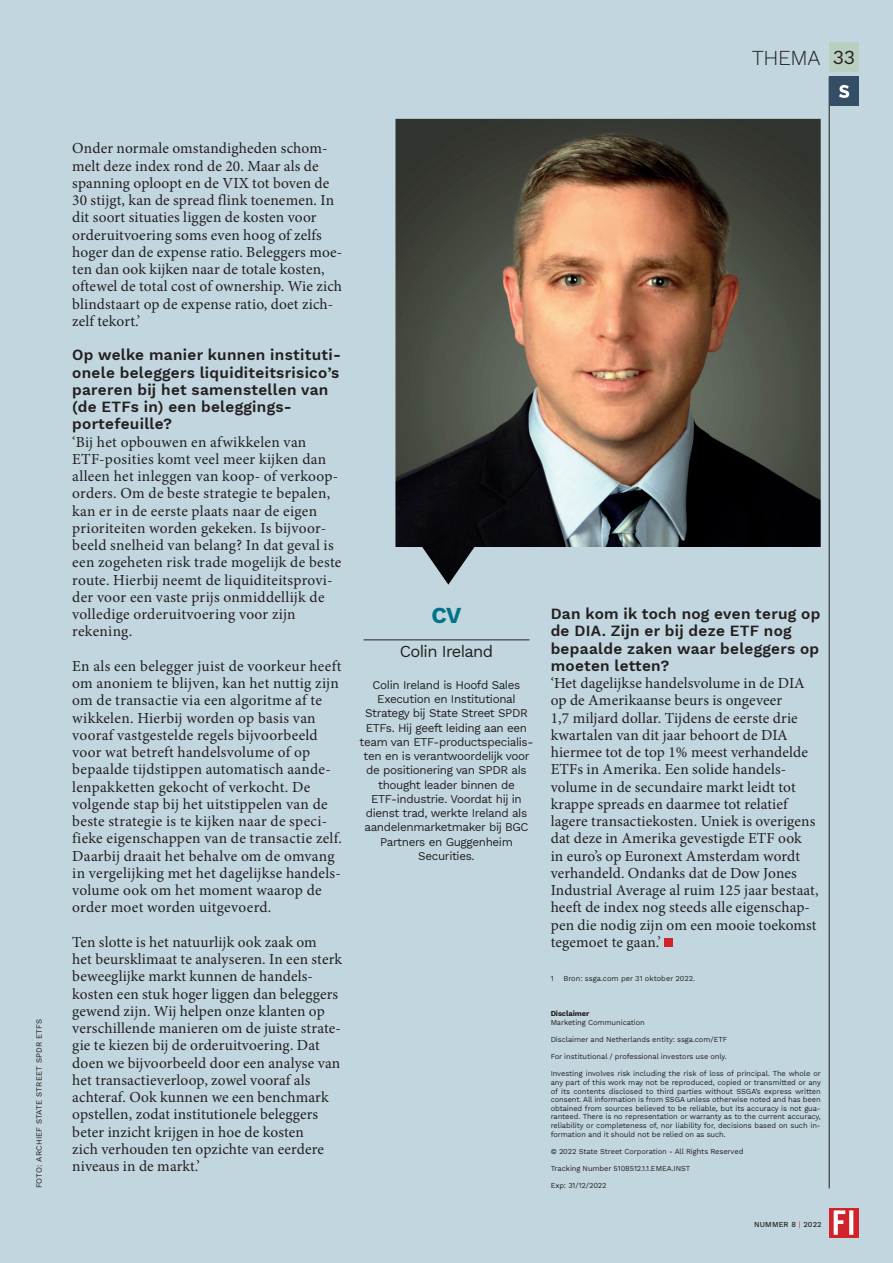
<style>
.page{position:relative;width:893px;height:1263px;background:#c2d6df}
.page>*{position:absolute;margin:0;border:0;box-sizing:border-box;transform-origin:0 0}
.t1{font:700 22.5px "Work Sans";color:#007487}
.t2{font:300 21px "Work Sans";letter-spacing:-.015em;color:#231f20}
.t3{font:16.5px "Work Sans";letter-spacing:-.04em;color:#231f20}
.t4{font:15.3px/17.2px "Minion Pro";letter-spacing:.01em;color:#231f20}
.t5{font:600 15.3px/17.2px "Work Sans";letter-spacing:.02em;color:#231f20}
.t6{font:11.7px/14.2px "Work Sans";letter-spacing:-.03em;color:#231f20;text-align:center}
.t7{font:7.95px "Work Sans";letter-spacing:.02em;color:#231f20}
.t8{font:7.5px/8.6px "Work Sans";letter-spacing:-.01em;color:#231f20;text-align:justify}
.t9{font:500 7.5px "Work Sans";letter-spacing:.02em;color:#231f20}
.t10{font:700 7.5px "Work Sans";letter-spacing:-.01em;color:#231f20}
.s1{font-weight:400;font-size:19.5px}
.s2{font-weight:400;color:#d1232a}
</style>
<div class="page">
<svg style="left:829px;top:1208px;width:30px;height:29px"></svg>
<svg style="left:834px;top:1210px;width:19px;height:25px"></svg>
<div style="left:664px;top:938px;width:9px;height:9px;background:#d1232a"></div>
<div style="left:829px;top:43px;width:30px;height:29px;background:#b9d0c1"></div>
<hr style="left:829px;top:77px;width:1px;height:1111px;background:#231f20">
<div style="left:829px;top:77px;width:30px;height:29px;background:#344f65"></div>
<svg style="left:839px;top:85px;width:10px;height:13px"></svg>
<img style="left:395px;top:119px;width:426px;height:466px">
<hr style="left:364px;top:640px;width:165px;height:1px;background:#231f20">
<h2 class="t2" style="left:752px;top:42px;width:105px">THEMA <span class="s1">33</span></h2>
<p class="t7" style="left:33px;top:1188px;width:171px;rotate:-90deg">FOTO: ARCHIEF STATE STREET SPDR ETFS</p>
<p class="t4" style="left:72px;top:140px;width:272px">Onder normale omstandigheden schom&shy;melt deze index rond de 20. Maar als de spanning oploopt en de VIX tot boven de 30 stijgt, kan de spread flink toenemen. In dit soort situaties liggen de kosten voor orderuitvoering soms even hoog of zelfs hoger dan de expense ratio. Beleggers moe&shy;ten dan ook kijken naar de totale kosten, oftewel de total cost of ownership. Wie zich blindstaart op de expense ratio, doet zich&shy;zelf tekort.’</p>
<p class="t5" style="left:72px;top:346px;width:270px">Op welke manier kunnen instituti&shy;onele beleggers liquiditeitsrisico’s pareren bij het samenstellen van (de ETFs in) een beleggings&shy;portefeuille?</p>
<p class="t4" style="left:72px;top:433px;width:271px">‘Bij het opbouwen en afwikkelen van ETF-posities komt veel meer kijken dan alleen het inleggen van koop- of verkoop&shy;orders. Om de beste strategie te bepalen, kan er in de eerste plaats naar de eigen prioriteiten worden gekeken. Is bijvoor&shy;beeld snelheid van belang? In dat geval is een zogeheten risk trade mogelijk de beste route. Hierbij neemt de liquiditeitsprovi&shy;der voor een vaste prijs onmiddellijk de volledige orderuitvoering voor zijn rekening.</p>
<p class="t4" style="left:72px;top:657px;width:271px">En als een belegger juist de voorkeur heeft om anoniem te blijven, kan het nuttig zijn om de transactie via een algoritme af te wikkelen. Hierbij worden op basis van vooraf vastgestelde regels bijvoorbeeld voor wat betreft handelsvolume of op bepaalde tijdstippen automatisch aande&shy;lenpakketten gekocht of verkocht. De volgende stap bij het uitstippelen van de beste strategie is te kijken naar de speci&shy;fieke eigenschappen van de transactie zelf.<br>Daarbij draait het behalve om de omvang in vergelijking met het dagelijkse handels&shy;volume ook om het moment waarop de order moet worden uitgevoerd.</p>
<p class="t4" style="left:72px;top:933px;width:271px">Ten slotte is het natuurlijk ook zaak om<br>het beursklimaat te analyseren. In een sterk beweeglijke markt kunnen de handels&shy;kosten een stuk hoger liggen dan beleggers gewend zijn. Wij helpen onze klanten op verschillende manieren om de juiste strate&shy;gie te kiezen bij de orderuitvoering. Dat doen we bijvoorbeeld door een analyse van het transactieverloop, zowel vooraf als achteraf. Ook kunnen we een benchmark opstellen, zodat institutionele beleggers beter inzicht krijgen in hoe de kosten<br>zich verhouden ten opzichte van eerdere niveaus in de markt.’</p>
<h1 class="t1" style="left:431px;top:598px;width:32px">CV</h1>
<p class="t3" style="left:400px;top:639px;width:95px">Colin Ireland</p>
<p class="t6" style="left:360px;top:677px;width:175px">Colin Ireland is Hoofd Sales<br>Execution en Institutional<br>Strategy bij State Street SPDR<br>ETFs. Hij geeft leiding aan een team van ETF-productspecialis&shy;ten en is verantwoordelijk voor de positionering van SPDR als thought leader binnen de<br>ETF-industrie. Voordat hij in dienst trad, werkte Ireland als aandelenmarketmaker bij BGC<br>Partners en Guggenheim<br>Securities.</p>
<p class="t5" style="left:551px;top:605px;width:271px">Dan kom ik toch nog even terug op de DIA. Zijn er bij deze ETF nog bepaalde zaken waar beleggers op moeten letten?</p>
<p class="t4" style="left:551px;top:675px;width:269px">‘Het dagelijkse handelsvolume in de DIA op de Amerikaanse beurs is ongeveer<br>1,7 miljard dollar. Tijdens de eerste drie kwartalen van dit jaar behoort de DIA hiermee tot de top 1% meest verhandelde ETFs in Amerika. Een solide handels&shy;volume in de secundaire markt leidt tot krappe spreads en daarmee tot relatief lagere transactiekosten. Uniek is overigens dat deze in Amerika gevestigde ETF ook<br>in euro’s op Euronext Amsterdam wordt verhandeld. Ondanks dat de Dow Jones Industrial Average al ruim 125 jaar bestaat, heeft de index nog steeds alle eigenschap&shy;pen die nodig zijn om een mooie toekomst tegemoet te gaan.’</p>
<p class="t8" style="left:551px;top:974px;width:4px">1</p>
<p class="t8" style="left:563px;top:974px;width:133px">Bron: ssga.com per 31 oktober 2022.</p>
<p class="t10" style="left:551px;top:1008px;width:40px">Disclaimer</p>
<p class="t8" style="left:551px;top:1017px;width:96px">Marketing Communication</p>
<p class="t8" style="left:551px;top:1035px;width:178px">Disclaimer and Netherlands entity: ssga.com/ETF</p>
<p class="t8" style="left:551px;top:1052px;width:178px">For institutional / professional investors use only.</p>
<p class="t8" style="left:551px;top:1069px;width:272px">Investing involves risk including the risk of loss of principal. The whole or any part of this work may not be reproduced, copied or transmitted or any of its contents disclosed to third parties without SSGA’s express written consent. All information is from SSGA unless otherwise noted and has been obtained from sources believed to be reliable, but its accuracy is not gua&shy;ranteed. There is no representation or warranty as to the current accuracy, reliability or completeness of, nor liability for, decisions based on such in&shy;formation and it should not be relied on as such.</p>
<p class="t8" style="left:551px;top:1147px;width:194px">© 2022 State Street Corporation - All Rights Reserved</p>
<p class="t8" style="left:551px;top:1164px;width:141px">Tracking Number 5108512.1.1.EMEA.INST</p>
<p class="t8" style="left:551px;top:1181px;width:57px">Exp: 31/12/2022</p>
<p class="t9" style="left:754px;top:1219px;width:69px">NUMMER 8 <span class="s2">|</span> 2022</p>
</div>
